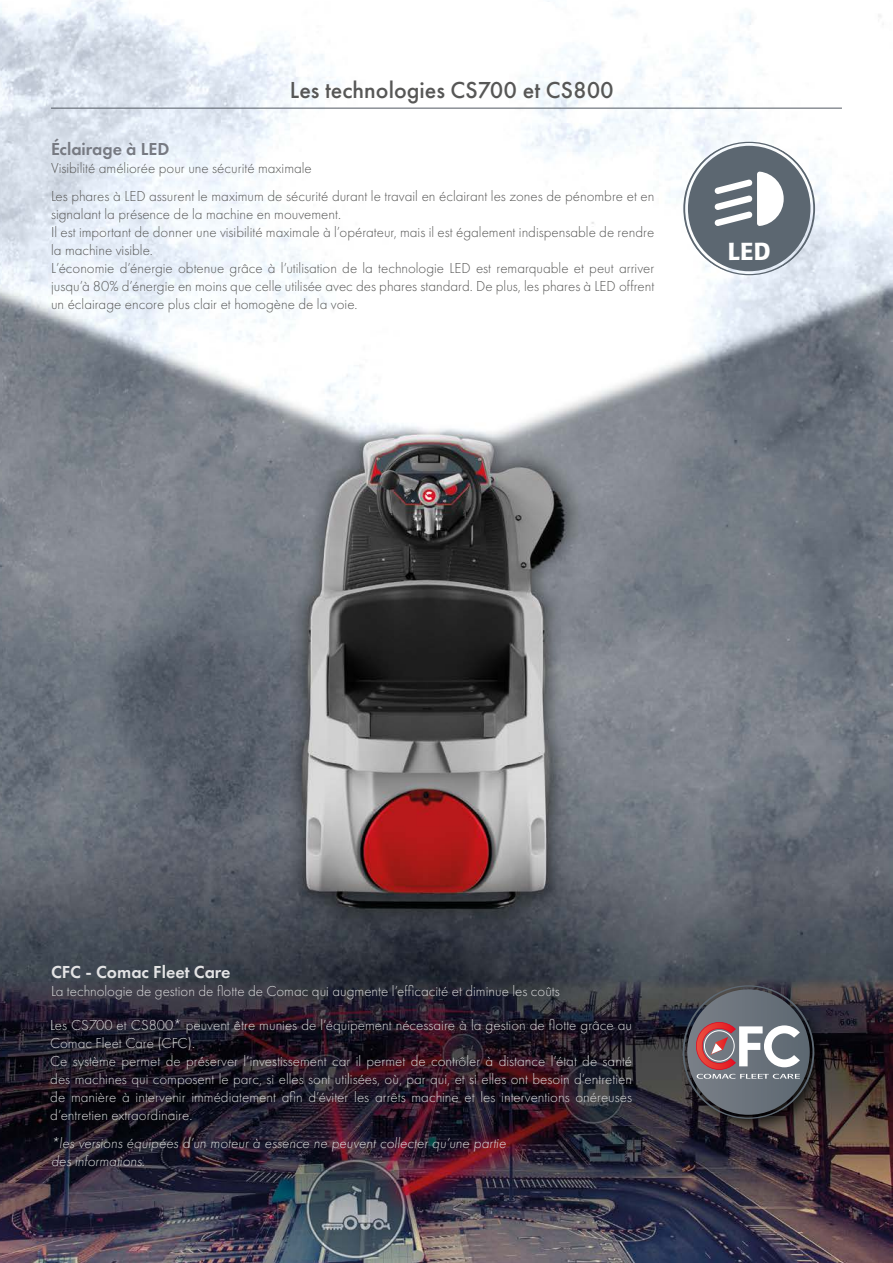
<style>
.page{position:relative;width:893px;height:1263px;background:#fff}
.page>*{position:absolute;margin:0;border:0;box-sizing:border-box;transform-origin:0 0}
.t1{font:500 24.45px "Formata";color:#fff}
.t2{font:500 24px "Futura PT";color:#575756}
.t3{font:600 18px "Futura PT";color:#e3e3e4}
.t4{font:600 18px "Futura PT";color:#777a82}
.t5{font:300 15px/18px "Futura PT";color:#575756}
.t6{font:300 15px/18px "Futura PT";color:#d9dadb}
.t7{font:italic 300 15px/18px "Futura PT";color:#d9dadb}
</style>
<div class="page">
<img style="left:0;top:0;width:893px;height:1263px">
<svg style="left:688px;top:146px;width:122px;height:125px"></svg>
<div style="left:679px;top:981px;width:151px;height:153px;background:#000;opacity:.75"></div>
<svg style="left:687px;top:989px;width:123px;height:126px;background:#726f75"></svg>
<hr style="left:51px;top:108px;width:791px;height:1px;background:#525962">
<h2 class="t2" style="left:290px;top:76px;width:325px">Les technologies CS700 et CS800</h2>
<p class="t4" style="left:51px;top:138px;width:120px">Éclairage à LED</p>
<p class="t5" style="left:51px;top:155px;width:605px;line-height:27.5px">Visibilité améliorée pour une sécurité maximale<br>Les phares à LED assurent le maximum de sécurité durant le travail en éclairant les zones de pénombre et en</p>
<p class="t5" style="left:51px;top:205px;width:605px">signalant la présence de la machine en mouvement.<br>Il est important de donner une visibilité maximale à l’opérateur, mais il est également indispensable de rendre la machine visible.<br>L’économie d’énergie obtenue grâce à l’utilisation de la technologie LED est remarquable et peut arriver jusqu’à 80% d’énergie en moins que celle utilisée avec des phares standard. De plus, les phares à LED offrent un éclairage encore plus clair et homogène de la voie.</p>
<h1 class="t1" style="left:728px;top:236px;width:44px">LED</h1>
<p class="t3" style="left:51px;top:960px;width:181px">CFC - Comac Fleet Care</p>
<p class="t6" style="left:51px;top:982px;width:510px">La technologie de gestion de flotte de Comac qui augmente l’efficacité et diminue les coûts</p>
<p class="t6" style="left:50px;top:1016px;width:583px">Les CS700 et CS800* peuvent être munies de l’équipement nécessaire à la gestion de flotte grâce au Comac Fleet Care (CFC).<br>Ce système permet de préserver l’investissement car il permet de contrôler à distance l’état de santé des machines qui composent le parc, si elles sont utilisées, où, par qui, et si elles ont besoin d’entretien de manière à intervenir immédiatement afin d’éviter les arrêts machine et les interventions onéreuses d’entretien extraordinaire.</p>
<p class="t7" style="left:51px;top:1134px;width:456px">*les versions équipées d’un moteur à essence ne peuvent collecter qu’une partie des informations.</p>
</div>
